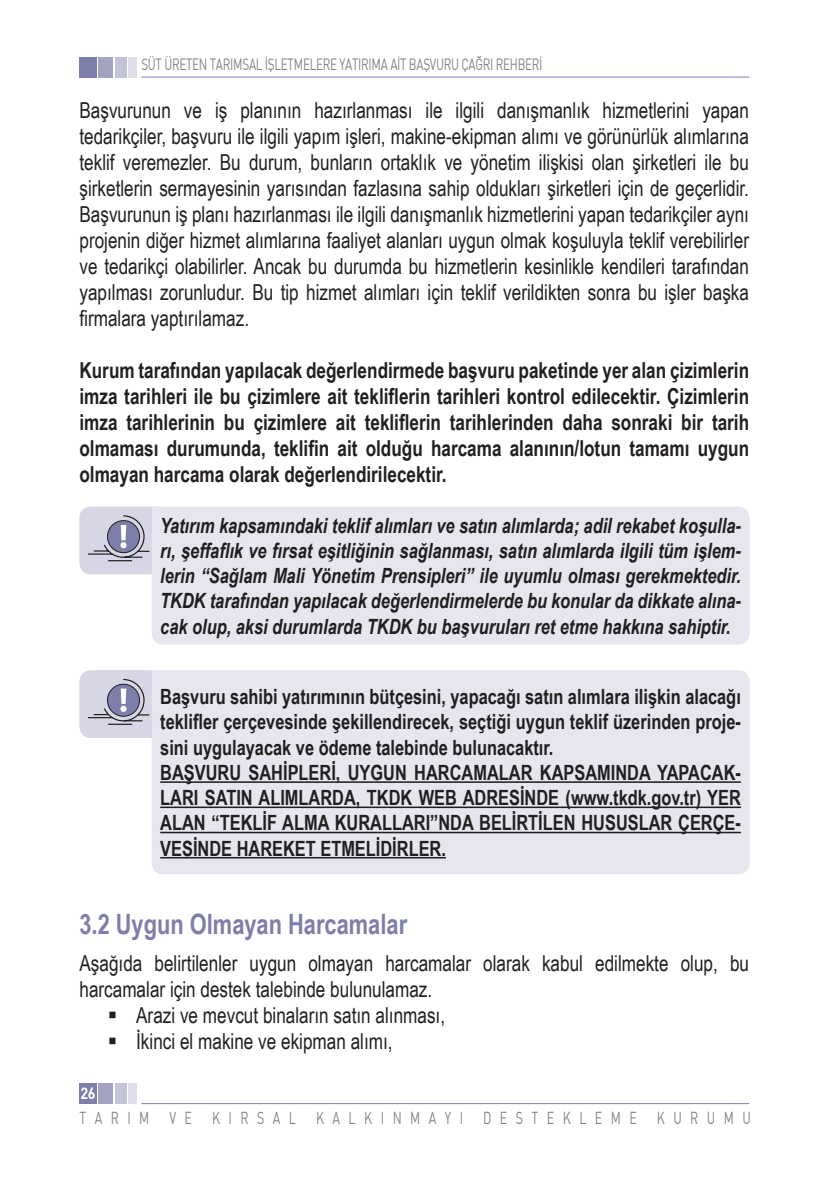
<style>
.page{position:relative;width:840px;height:1191px;background:#fff}
.page>*{position:absolute;margin:0;border:0;box-sizing:border-box;transform-origin:0 0}
.t1{font:700 28px "Arial Narrow";color:#7d7ea9;scale:.95 1}
.t2{font:22px/26px "Arial Narrow";color:#231f20;text-align:justify;scale:.95 1}
.t3{font:700 22px/26px "Arial Narrow";color:#231f20;text-align:justify;scale:.95 1}
.t4{font:700 21px/25.2px "Arial Narrow";color:#231f20;scale:.95 1}
.t5{font:italic 700 21px/25.2px "Arial Narrow";color:#231f20;text-align:justify;scale:.95 1}
.t6{font:17px "DINT";letter-spacing:.68em;color:#808285;scale:.73 1}
.t7{font:16px "DINT";letter-spacing:-.025em;color:#808285;scale:.73 1}
.t8{font:700 16px "DINT";color:#fff;scale:.9 1}
</style>
<div class="page">
<hr style="left:141px;top:77px;width:607px;height:1px;background:#7d7ea9">
<div style="left:128px;top:57px;width:9px;height:21px;background:#dfdde9"></div>
<div style="left:99px;top:57px;width:14px;height:21px;background:#a3a2c3"></div>
<div style="left:115px;top:57px;width:11px;height:21px;background:#c2c2d8"></div>
<div style="left:79px;top:57px;width:17px;height:21px;background:#7d7ea9"></div>
<hr style="left:141px;top:1103px;width:607px;height:1px;background:#7d7ea9">
<div style="left:128px;top:1083px;width:9px;height:21px;background:#dfdde9"></div>
<div style="left:99px;top:1083px;width:14px;height:21px;background:#a3a2c3"></div>
<div style="left:115px;top:1083px;width:11px;height:21px;background:#c2c2d8"></div>
<div style="left:79px;top:1083px;width:17px;height:21px;background:#7d7ea9"></div>
<div style="left:152px;top:506px;width:597px;height:138px;background:#e6e6ef"></div>
<svg style="left:79px;top:506px;width:77px;height:68px;background:#c2c2d3"></svg>
<div style="left:152px;top:670px;width:597px;height:204px;background:#e6e6ef"></div>
<hr style="left:160px;top:781px;width:580px;height:2px;background:#231f20">
<hr style="left:160px;top:806px;width:580px;height:2px;background:#231f20">
<hr style="left:160px;top:831px;width:580px;height:2px;background:#231f20">
<hr style="left:160px;top:857px;width:285px;height:1px;background:#231f20">
<svg style="left:79px;top:670px;width:77px;height:68px;background:#c2c2d3"></svg>
<p class="t7" style="left:141px;top:55px;width:551px">SÜT ÜRETEN TARIMSAL İŞLETMELERE YATIRIMA AİT BAŞVURU ÇAĞRI REHBERİ</p>
<p class="t2" style="left:79px;top:96px;width:706px">Başvurunun ve iş planının hazırlanması ile ilgili danışmanlık hizmetlerini yapan tedarikçiler, başvuru ile ilgili yapım işleri, makine-ekipman alımı ve görünürlük alımlarına teklif veremezler. Bu durum, bunların ortaklık ve yönetim ilişkisi olan şirketleri ile bu şirketlerin sermayesinin yarısından fazlasına sahip oldukları şirketleri için de geçerlidir.<br>Başvurunun iş planı hazırlanması ile ilgili danışmanlık hizmetlerini yapan tedarikçiler aynı projenin diğer hizmet alımlarına faaliyet alanları uygun olmak koşuluyla teklif verebilirler ve tedarikçi olabilirler. Ancak bu durumda bu hizmetlerin kesinlikle kendileri tarafından yapılması zorunludur. Bu tip hizmet alımları için teklif verildikten sonra bu işler başka firmalara yaptırılamaz.</p>
<p class="t3" style="left:79px;top:356px;width:706px">Kurum tarafından yapılacak değerlendirmede başvuru paketinde yer alan çizimlerin imza tarihleri ile bu çizimlere ait tekliflerin tarihleri kontrol edilecektir. Çizimlerin imza tarihlerinin bu çizimlere ait tekliflerin tarihlerinden daha sonraki bir tarih olmaması durumunda, teklifin ait olduğu harcama alanının/lotun tamamı uygun olmayan harcama olarak değerlendirilecektir.</p>
<p class="t5" style="left:160px;top:512px;width:612px">Yatırım kapsamındaki teklif alımları ve satın alımlarda; adil rekabet koşulla&shy;rı, şeffaflık ve fırsat eşitliğinin sağlanması, satın alımlarda ilgili tüm işlem&shy;lerin “Sağlam Mali Yönetim Prensipleri” ile uyumlu olması gerekmektedir.<br>TKDK tarafından yapılacak değerlendirmelerde bu konular da dikkate alına&shy;cak olup, aksi durumlarda TKDK bu başvuruları ret etme hakkına sahiptir.</p>
<p class="t4" style="left:160px;top:683px;width:612px">Başvuru sahibi yatırımının bütçesini, yapacağı satın alımlara ilişkin alacağı teklifler çerçevesinde şekillendirecek, seçtiği uygun teklif üzerinden proje&shy;sini uygulayacak ve ödeme talebinde bulunacaktır.<br>BAŞVURU SAHİPLERİ, UYGUN HARCAMALAR KAPSAMINDA YAPACAK-LARI SATIN ALIMLARDA, TKDK WEB ADRESİNDE (www.tkdk.gov.tr) YER ALAN “TEKLİF ALMA KURALLARI”NDA BELİRTİLEN HUSUSLAR ÇERÇE-VESİNDE HAREKET ETMELİDİRLER.</p>
<p class="t1" style="left:79px;top:902px;width:346px">3.2 Uygun Olmayan Harcamalar</p>
<p class="t2" style="left:79px;top:949px;width:706px">Aşağıda belirtilenler uygun olmayan harcamalar olarak kabul edilmekte olup, bu harcamalar için destek talebinde bulunulamaz.</p>
<p class="t2" style="left:108px;top:1001px;width:356px">▪ Arazi ve mevcut binaların satın alınması,</p>
<p class="t2" style="left:108px;top:1027px;width:301px">▪ İkinci el makine ve ekipman alımı,</p>
<p class="t8" style="left:80px;top:1082px;width:18px">26</p>
<p class="t6" style="left:79px;top:1107px;width:920px">TARIM VE KIRSAL KALKINMAYI DESTEKLEME KURUMU</p>
</div>
